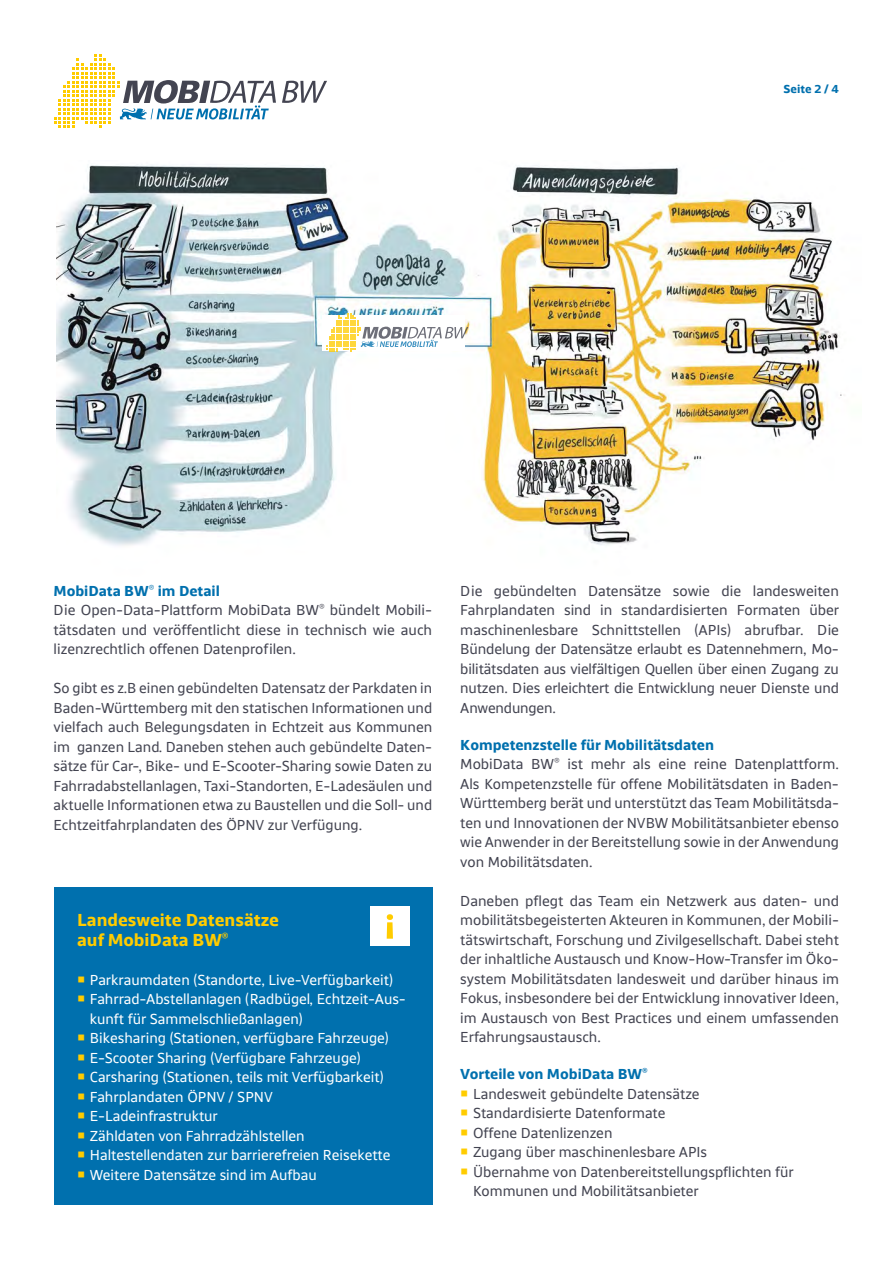
<style>
.page{position:relative;width:893px;height:1263px;background:#fff}
.page>*{position:absolute;margin:0;border:0;box-sizing:border-box;transform-origin:0 0}
.t1{font:700 18px/19.5px "Typewalk 1965";color:#fc0}
.t2{font:15px/19.5px "Typewalk 1965";color:#434451}
.t3{font:15px/19.5px "Typewalk 1965";color:#fff}
.t4{font:700 12px "Typewalk 1965";color:#0070ae}
.s1{font-weight:700;color:#0070ae}
</style>
<div class="page">
<img style="left:57px;top:164px;width:785px;height:382px">
<div style="left:322px;top:315px;width:142px;height:35px;background:#fff"></div>
<svg style="left:327px;top:313px;width:141px;height:39px"></svg>
<svg style="left:282px;top:81px;width:45px;height:22px"></svg>
<svg style="left:54px;top:54px;width:222px;height:74px"></svg>
<div style="left:54px;top:887px;width:379px;height:317px;background:#0070ae"></div>
<div style="left:370px;top:907px;width:39px;height:39px;background:#fff"></div>
<svg style="left:387px;top:914px;width:6px;height:25px"></svg>
<p class="t4" style="left:784px;top:82px;width:57px">Seite 2 / 4</p>
<p class="t2" style="left:54px;top:582px;width:380px"><span class="s1">MobiData BW</span><sup>®</sup> <span class="s1">im Detail<br></span>Die Open-Data-Plattform MobiData BW<sup>®</sup> bündelt Mobili&shy;tätsdaten und veröffentlicht diese in technisch wie auch lizenzrechtlich offenen Datenprofilen.</p>
<p class="t2" style="left:54px;top:679px;width:380px;text-align:justify">So gibt es z.B einen gebündelten Datensatz der Parkdaten in Baden-Württemberg mit den statischen Informationen und vielfach auch Belegungsdaten in Echtzeit aus Kommunen im ganzen Land. Daneben stehen auch gebündelte Daten&shy;sätze für Car-, Bike- und E-Scooter-Sharing sowie Daten zu Fahrradabstellanlagen, Taxi-Standorten, E-Ladesäulen und aktuelle Informationen etwa zu Baustellen und die Soll- und Echtzeitfahrplandaten des ÖPNV zur Verfügung.</p>
<p class="t1" style="left:77px;top:911px;width:203px">Landesweite Datensätze auf MobiData BW<sup>®</sup></p>
<p class="t3" style="left:90px;top:971px;width:317px">Parkraumdaten (Standorte, Live-Verfügbarkeit)<br>Fahrrad-Abstellanlagen (Radbügel, Echtzeit-Aus&shy;kunft für Sammelschließanlagen)<br>Bikesharing (Stationen, verfügbare Fahrzeuge)<br>E-Scooter Sharing (Verfügbare Fahrzeuge)<br>Carsharing (Stationen, teils mit Verfügbarkeit)<br>Fahrplandaten ÖPNV / SPNV<br>E-Ladeinfrastruktur<br>Zähldaten von Fahrradzählstellen Haltestellendaten zur barrierefreien Reisekette Weitere Datensätze sind im Aufbau</p>
<p class="t2" style="left:460px;top:582px;width:381px;text-align:justify">Die gebündelten Datensätze sowie die landesweiten Fahrplandaten sind in standardisierten Formaten über maschinenlesbare Schnittstellen (APIs) abrufbar. Die Bündelung der Datensätze erlaubt es Datennehmern, Mo&shy;bilitätsdaten aus vielfältigen Quellen über einen Zugang zu nutzen. Dies erleichtert die Entwicklung neuer Dienste und Anwendungen.</p>
<p class="t2" style="left:460px;top:736px;width:380px"><span class="s1">Kompetenzstelle für Mobilitätsdaten<br></span>MobiData BW<sup>®</sup> ist mehr als eine reine Datenplattform.<br>Als Kompetenzstelle für offene Mobilitätsdaten in Baden-Württemberg berät und unterstützt das Team Mobilitätsda&shy;ten und Innovationen der NVBW Mobilitätsanbieter ebenso wie Anwender in der Bereitstellung sowie in der Anwendung von Mobilitätsdaten.</p>
<p class="t2" style="left:460px;top:892px;width:380px;text-align:justify">Daneben pflegt das Team ein Netzwerk aus daten- und mobilitätsbegeisterten Akteuren in Kommunen, der Mobili&shy;tätswirtschaft, Forschung und Zivilgesellschaft. Dabei steht der inhaltliche Austausch und Know-How-Transfer im Öko&shy;system Mobilitätsdaten landesweit und darüber hinaus im Fokus, insbesondere bei der Entwicklung innovativer Ideen, im Austausch von Best Practices und einem umfassenden Erfahrungsaustausch.</p>
<p class="t2" style="left:473px;top:1065px;width:322px;text-indent:-13px"><span class="s1">Vorteile von MobiData BW</span><sup>®<br></sup>Landesweit gebündelte Datensätze Standardisierte Datenformate<br>Offene Datenlizenzen<br>Zugang über maschinenlesbare APIs<br>Übernahme von Datenbereitstellungspflichten für Kommunen und Mobilitätsanbieter</p>
</div>
